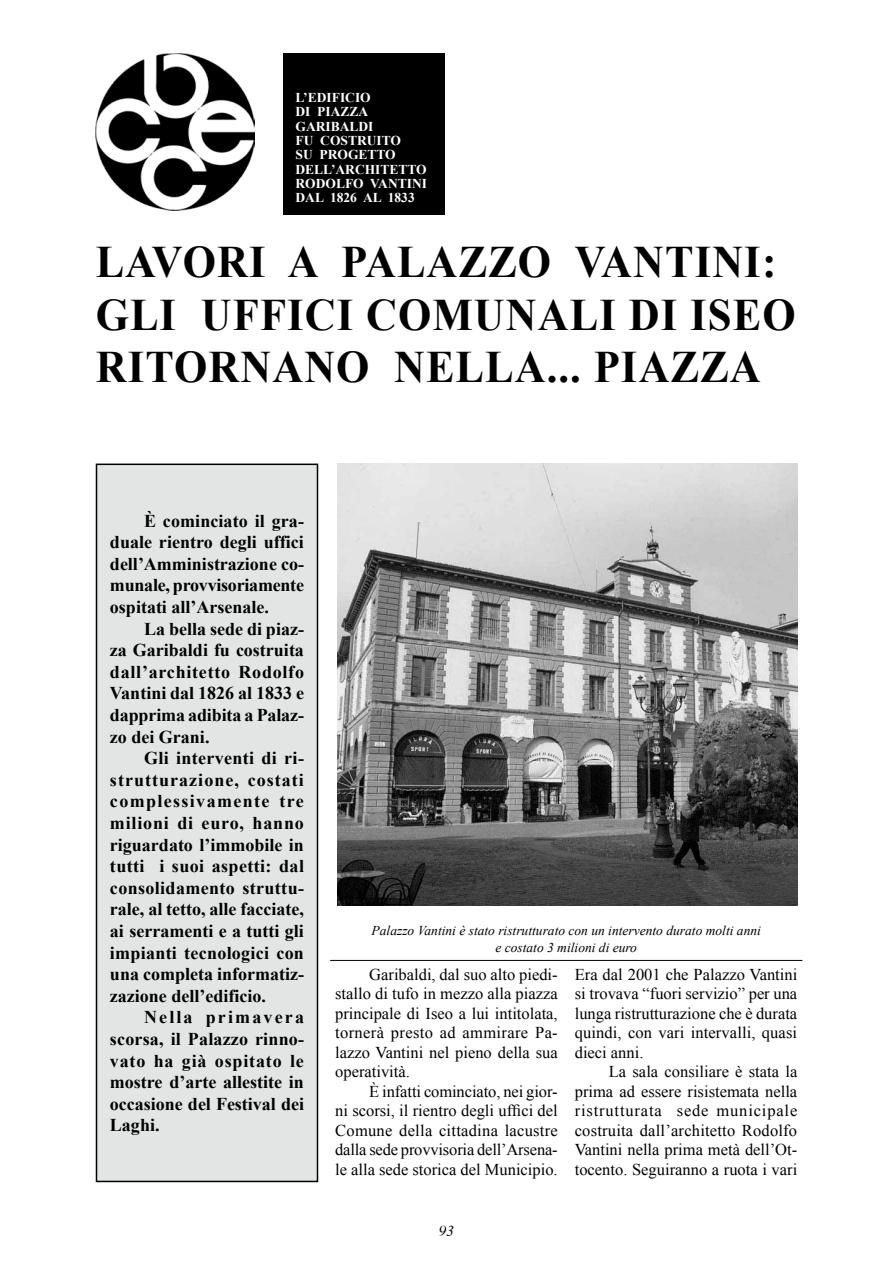
<style>
.page{position:relative;width:893px;height:1263px;background:#fff}
.page>*{position:absolute;margin:0;border:0;box-sizing:border-box;transform-origin:0 0}
.t1{font:700 45px/52.5px "Times New Roman";letter-spacing:.025em;color:#000;scale:.95 1}
.t2{font:700 18px/21.6px "Times New Roman";color:#000;text-align:justify}
.t3{font:16.5px/19.5px "Times New Roman";color:#000;text-align:justify}
.t4{font:italic 15px "Times";color:#000}
.t5{font:700 13.5px/14.2px "Times New Roman";color:#fff}
.t6{font:italic 13.5px/16.2px "Times New Roman";color:#000;text-align:center}
</style>
<div class="page">
<img style="left:96px;top:53px;width:158px;height:157px">
<div style="left:96px;top:464px;width:221px;height:717px;background:#e3e4e4"></div>
<div style="left:96px;top:464px;width:222px;height:718px;border:2px solid #000"></div>
<div style="left:283px;top:53px;width:161px;height:162px;background:#000"></div>
<hr style="left:330px;top:960px;width:472px;height:1px;background:#000">
<svg style="left:368px;top:959px;width:397px;height:2px"></svg>
<img style="left:337px;top:463px;width:460px;height:443px">
<p class="t5" style="left:296px;top:90px;width:133px">L’EDIFICIO<br>DI PIAZZA<br>GARIBALDI<br>FU COSTRUITO<br>SU PROGETTO<br>DELL’ARCHITETTO<br>RODOLFO VANTINI<br>DAL 1826 AL 1833</p>
<h1 class="t1" style="left:96px;top:235px;width:738px">LAVORI A PALAZZO VANTINI:<br>GLI UFFICI COMUNALI DI ISEO<br>RITORNANO NELLA... PIAZZA</h1>
<p class="t2" style="left:110px;top:509px;width:196px;text-indent:34px">È cominciato il gra&shy;duale rientro degli uffici dell’Amministrazione co&shy;munale, provvisoriamente ospitati all’Arsenale.</p>
<p class="t2" style="left:110px;top:617px;width:196px;text-indent:34px">La bella sede di piaz&shy;za Garibaldi fu costruita dall’architetto Rodolfo Vantini dal 1826 al 1833 e dapprima adibita a Palaz&shy;zo dei Grani.</p>
<p class="t2" style="left:110px;top:747px;width:196px;text-indent:34px">Gli interventi di ri&shy;strutturazione, costati complessivamente tre milioni di euro, hanno riguardato l’immobile in tutti i suoi aspetti: dal consolidamento struttu&shy;rale, al tetto, alle facciate, ai serramenti e a tutti gli impianti tecnologici con una completa informatiz&shy;zazione dell’edificio.</p>
<p class="t2" style="left:110px;top:1006px;width:196px;text-indent:34px">Nella primavera scorsa, il Palazzo rinno&shy;vato ha già ospitato le mostre d’arte allestite in occasione del Festival dei Laghi.</p>
<p class="t6" style="left:372px;top:922px;width:391px">Palazzo Vantini è stato ristrutturato con un intervento durato molti anni e costato 3 milioni di euro</p>
<p class="t3" style="left:335px;top:964px;width:224px;text-indent:34px">Garibaldi, dal suo alto piedi&shy;stallo di tufo in mezzo alla piazza principale di Iseo a lui intitolata, tornerà presto ad ammirare Pa&shy;lazzo Vantini nel pieno della sua operatività.</p>
<p class="t3" style="left:335px;top:1081px;width:224px;text-indent:34px">È infatti cominciato, nei gior&shy;ni scorsi, il rientro degli uffici del Comune della cittadina lacustre dalla sede provvisoria dell’Arsena&shy;le alla sede storica del Municipio.</p>
<p class="t4" style="left:439px;top:1217px;width:38px">93 <sup>93</sup></p>
<p class="t3" style="left:575px;top:964px;width:224px">Era dal 2001 che Palazzo Vantini si trovava “fuori servizio” per una lunga ristrutturazione che è durata quindi, con vari intervalli, quasi dieci anni.</p>
<p class="t3" style="left:575px;top:1061px;width:224px;text-indent:34px">La sala consiliare è stata la prima ad essere risistemata nella ristrutturata sede municipale costruita dall’architetto Rodolfo Vantini nella prima metà dell’Ot&shy;tocento. Seguiranno a ruota i vari</p>
</div>
